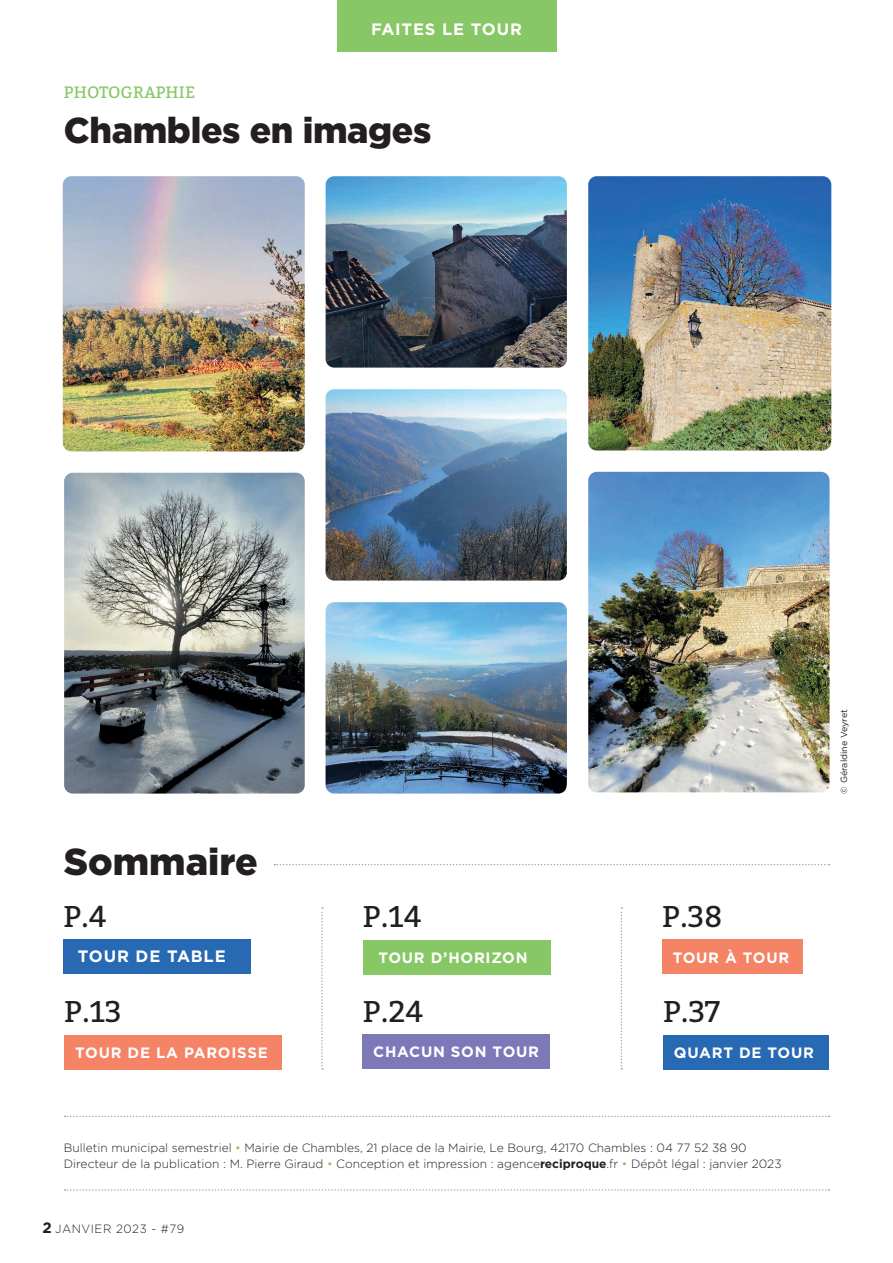
<style>
.page{position:relative;width:893px;height:1263px;background:#fff}
.page>*{position:absolute;margin:0;border:0;box-sizing:border-box;transform-origin:0 0}
.t1{font:900 37.5px "Gotham";color:#231f20}
.t2{font:900 36px "Gotham";letter-spacing:-.01em;color:#231f20}
.t3{font:30px "Bitter";color:#231f20}
.t4{font:700 16.5px "Gotham";letter-spacing:.05em;color:#fff}
.t5{font:16.5px "Bitter";letter-spacing:.01em;color:#87c765}
.t6{font:700 15px "Gotham";letter-spacing:.05em;color:#fff}
.t7{font:300 12px/16.5px "Gotham";color:#231f20}
.t8{font:300 12px "Gotham";letter-spacing:.05em;color:#231f20}
.t9{font:9px "Gotham";color:#231f20}
.s1{color:#87c765}
.s2{font-weight:700}
.s3{font-weight:700;font-size:15px}
</style>
<div class="page">
<div style="left:337px;top:0;width:219px;height:51px;background:#87c765"></div>
<svg style="left:65px;top:1189px;width:764px;height:2px"></svg>
<svg style="left:65px;top:1116px;width:764px;height:1px"></svg>
<svg style="left:274px;top:864px;width:555px;height:1px"></svg>
<svg style="left:321px;top:907px;width:2px;height:162px"></svg>
<svg style="left:621px;top:907px;width:1px;height:162px"></svg>
<div style="left:64px;top:939px;width:187px;height:34px;background:#2869b3"></div>
<div style="left:363px;top:940px;width:188px;height:34px;background:#87c765"></div>
<div style="left:65px;top:1035px;width:217px;height:34px;background:#f48465"></div>
<div style="left:363px;top:1035px;width:187px;height:34px;background:#7d78b8"></div>
<div style="left:662px;top:939px;width:140px;height:34px;background:#f48465"></div>
<div style="left:663px;top:1035px;width:166px;height:34px;background:#2869b3"></div>
<img style="left:588px;top:472px;width:241px;height:320px">
<img style="left:326px;top:176px;width:241px;height:192px">
<img style="left:64px;top:473px;width:241px;height:320px">
<img style="left:588px;top:176px;width:243px;height:274px">
<img style="left:63px;top:176px;width:242px;height:275px">
<img style="left:326px;top:389px;width:241px;height:192px">
<img style="left:326px;top:602px;width:241px;height:191px">
<h3 class="t4" style="left:371px;top:18px;width:152px">FAITES LE TOUR</h3>
<h3 class="t5" style="left:64px;top:82px;width:133px">PHOTOGRAPHIE</h3>
<h2 class="t2" style="left:64px;top:109px;width:369px">Chambles en images</h2>
<h1 class="t1" style="left:64px;top:840px;width:195px">Sommaire</h1>
<h3 class="t3" style="left:63px;top:898px;width:45px">P.4</h3>
<h3 class="t4" style="left:78px;top:945px;width:149px">TOUR DE TABLE</h3>
<p class="t6" style="left:378px;top:947px;width:151px">TOUR D’HORIZON</p>
<h3 class="t3" style="left:64px;top:993px;width:59px">P.13</h3>
<h3 class="t3" style="left:363px;top:993px;width:63px">P.24</h3>
<p class="t6" style="left:75px;top:1043px;width:194px">TOUR DE LA PAROISSE</p>
<h3 class="t3" style="left:363px;top:897px;width:61px">P.14</h3>
<p class="t6" style="left:373px;top:1042px;width:167px">CHACUN SON TOUR</p>
<p class="t9" style="left:838px;top:793px;width:86px;rotate:-90deg">© Géraldine Veyret</p>
<h3 class="t3" style="left:662px;top:898px;width:61px">P.38</h3>
<p class="t6" style="left:673px;top:947px;width:118px">TOUR À TOUR</p>
<h3 class="t3" style="left:663px;top:993px;width:59px">P.37</h3>
<p class="t6" style="left:674px;top:1043px;width:142px">QUART DE TOUR</p>
<p class="t7" style="left:64px;top:1139px;width:719px">Bulletin municipal semestriel <span class="s1">•</span> Mairie de Chambles, 21 place de la Mairie, Le Bourg, 42170 Chambles : 04 77 52 38 90<br>Directeur de la publication : M. Pierre Giraud <span class="s1">•</span> Conception et impression : agence<span class="s2">reciproque</span>.fr <span class="s1">•</span> Dépôt légal : janvier 2023</p>
<p class="t8" style="left:43px;top:1221px;width:143px"><span class="s3">2</span> JANVIER 2023 - #79</p>
</div>
